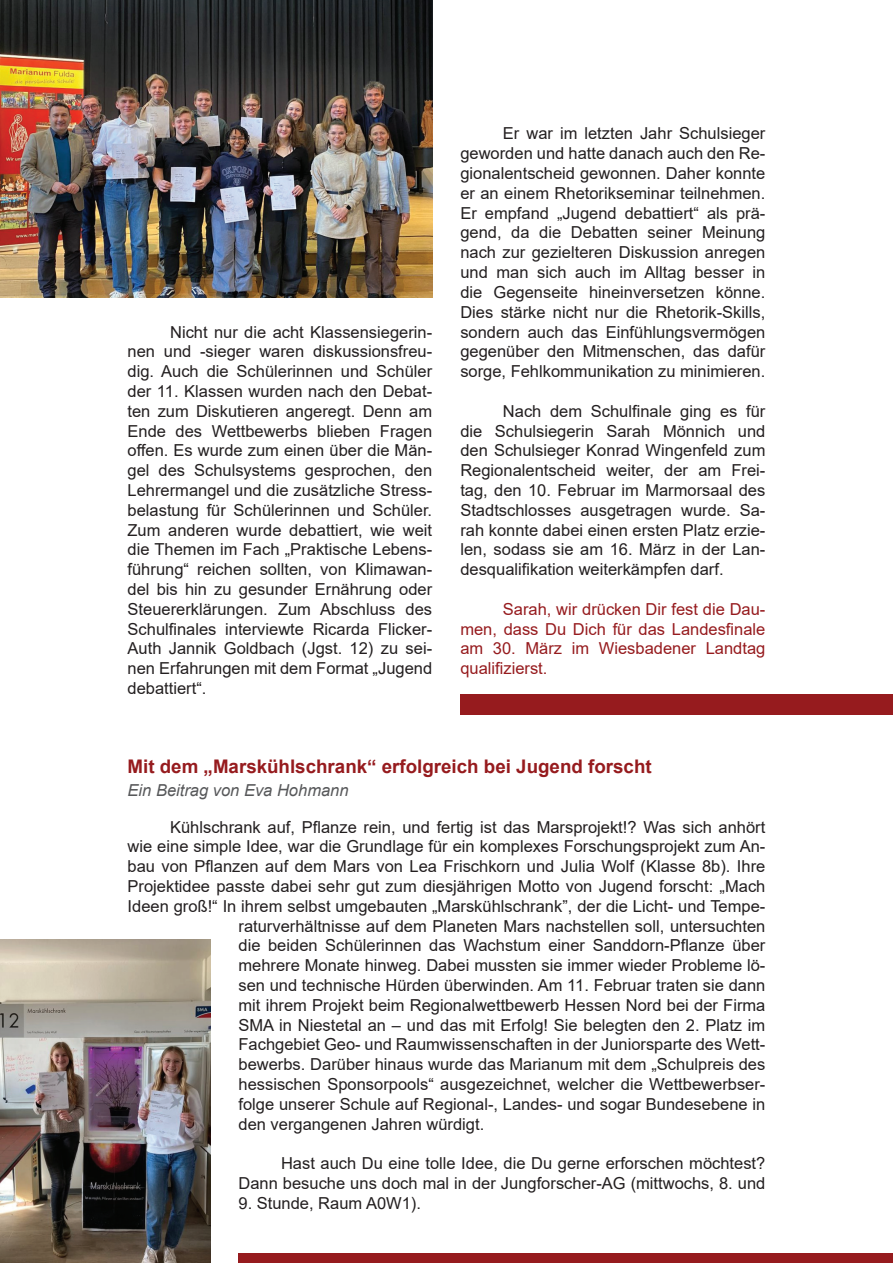
<style>
.page{position:relative;width:893px;height:1263px;background:#fff}
.page>*{position:absolute;margin:0;border:0;box-sizing:border-box;transform-origin:0 0}
.t1{font:700 18.75px "Arial";color:#961b1e}
.t2{font:16.5px/19.8px "Arial";color:#231f20;text-align:justify}
.t3{font:16.5px/19.8px "Arial";color:#961b1e;text-align:justify}
.t4{font:italic 16.5px "Arial";color:#57585a}
</style>
<div class="page">
<img style="left:0;top:0;width:433px;height:298px">
<div style="left:460px;top:694px;width:433px;height:20px;background:#961b1e"></div>
<div style="left:238px;top:1253px;width:655px;height:10px;background:#961b1e"></div>
<img style="left:0;top:939px;width:211px;height:324px">
<p class="t2" style="left:128px;top:322px;width:306px;text-indent:43px">Nicht nur die acht Klassensiegerin&shy;nen und -sieger waren diskussionsfreu&shy;dig. Auch die Schülerinnen und Schüler der 11. Klassen wurden nach den Debat&shy;ten zum Diskutieren angeregt. Denn am Ende des Wettbewerbs blieben Fragen offen. Es wurde zum einen über die Män&shy;gel des Schulsystems gesprochen, den Lehrermangel und die zusätzliche Stress&shy;belastung für Schülerinnen und Schüler.<br>Zum anderen wurde debattiert, wie weit die Themen im Fach „Praktische Lebens&shy;führung“ reichen sollten, von Klimawan&shy;del bis hin zu gesunder Ernährung oder Steuererklärungen. Zum Abschluss des Schulfinales interviewte Ricarda Flicker-Auth Jannik Goldbach (Jgst. 12) zu sei&shy;nen Erfahrungen mit dem Format „Jugend debattiert“.</p>
<p class="t2" style="left:460px;top:124px;width:307px;text-indent:43px">Er war im letzten Jahr Schulsieger geworden und hatte danach auch den Re&shy;gionalentscheid gewonnen. Daher konnte er an einem Rhetorikseminar teilnehmen.<br>Er empfand „Jugend debattiert“ als prä&shy;gend, da die Debatten seiner Meinung nach zur gezielteren Diskussion anregen und man sich auch im Alltag besser in die Gegenseite hineinversetzen könne.<br>Dies stärke nicht nur die Rhetorik-Skills, sondern auch das Einfühlungsvermögen gegenüber den Mitmenschen, das dafür sorge, Fehlkommunikation zu minimieren.</p>
<p class="t2" style="left:460px;top:401px;width:307px;text-indent:43px">Nach dem Schulfinale ging es für die Schulsiegerin Sarah Mönnich und den Schulsieger Konrad Wingenfeld zum Regionalentscheid weiter, der am Frei&shy;tag, den 10. Februar im Marmorsaal des Stadtschlosses ausgetragen wurde. Sa&shy;rah konnte dabei einen ersten Platz erzie&shy;len, sodass sie am 16. März in der Lan&shy;desqualifikation weiterkämpfen darf.</p>
<p class="t3" style="left:460px;top:599px;width:307px;text-indent:43px">Sarah, wir drücken Dir fest die Dau&shy;men, dass Du Dich für das Landesfinale am 30. März im Wiesbadener Landtag qualifizierst.</p>
<p class="t1" style="left:128px;top:753px;width:526px">Mit dem „Marskühlschrank“ erfolgreich bei Jugend forscht</p>
<p class="t4" style="left:128px;top:779px;width:223px">Ein Beitrag von Eva Hohmann</p>
<p class="t2" style="left:170px;top:817px;width:597px">Kühlschrank auf, Pflanze rein, und fertig ist das Marsprojekt!? Was sich anhört</p>
<p class="t2" style="left:128px;top:836px;width:639px">wie eine simple Idee, war die Grundlage für ein komplexes Forschungsprojekt zum An-</p>
<p class="t2" style="left:128px;top:856px;width:639px">bau von Pflanzen auf dem Mars von Lea Frischkorn und Julia Wolf (Klasse 8b). Ihre</p>
<p class="t2" style="left:128px;top:876px;width:639px">Projektidee passte dabei sehr gut zum diesjährigen Motto von Jugend forscht: „Mach</p>
<p class="t2" style="left:128px;top:896px;width:639px">Ideen groß!“ In ihrem selbst umgebauten „Marskühlschrank”, der die Licht- und Tempe-</p>
<p class="t2" style="left:238px;top:916px;width:528px">raturverhältnisse auf dem Planeten Mars nachstellen soll, untersuchten</p>
<p class="t2" style="left:238px;top:935px;width:528px">die beiden Schülerinnen das Wachstum einer Sanddorn-Pflanze über</p>
<p class="t2" style="left:238px;top:955px;width:528px">mehrere Monate hinweg. Dabei mussten sie immer wieder Probleme lö-</p>
<p class="t2" style="left:238px;top:975px;width:528px">sen und technische Hürden überwinden. Am 11. Februar traten sie dann</p>
<p class="t2" style="left:238px;top:995px;width:528px">mit ihrem Projekt beim Regionalwettbewerb Hessen Nord bei der Firma</p>
<p class="t2" style="left:238px;top:1015px;width:528px">SMA in Niestetal an – und das mit Erfolg! Sie belegten den 2. Platz im</p>
<p class="t2" style="left:238px;top:1034px;width:528px">Fachgebiet Geo- und Raumwissenschaften in der Juniorsparte des Wett-</p>
<p class="t2" style="left:238px;top:1054px;width:528px">bewerbs. Darüber hinaus wurde das Marianum mit dem „Schulpreis des</p>
<p class="t2" style="left:238px;top:1074px;width:528px">hessischen Sponsorpools“ ausgezeichnet, welcher die Wettbewerbser-</p>
<p class="t2" style="left:238px;top:1094px;width:528px">folge unserer Schule auf Regional-, Landes- und sogar Bundesebene in</p>
<p class="t2" style="left:238px;top:1114px;width:247px">den vergangenen Jahren würdigt.</p>
<p class="t2" style="left:238px;top:1153px;width:528px;text-align:right">Hast auch Du eine tolle Idee, die Du gerne erforschen möchtest?<br>Dann besuche uns doch mal in der Jungforscher-AG (mittwochs, 8. und</p>
<p class="t2" style="left:238px;top:1193px;width:184px">9. Stunde, Raum A0W1).</p>
</div>
